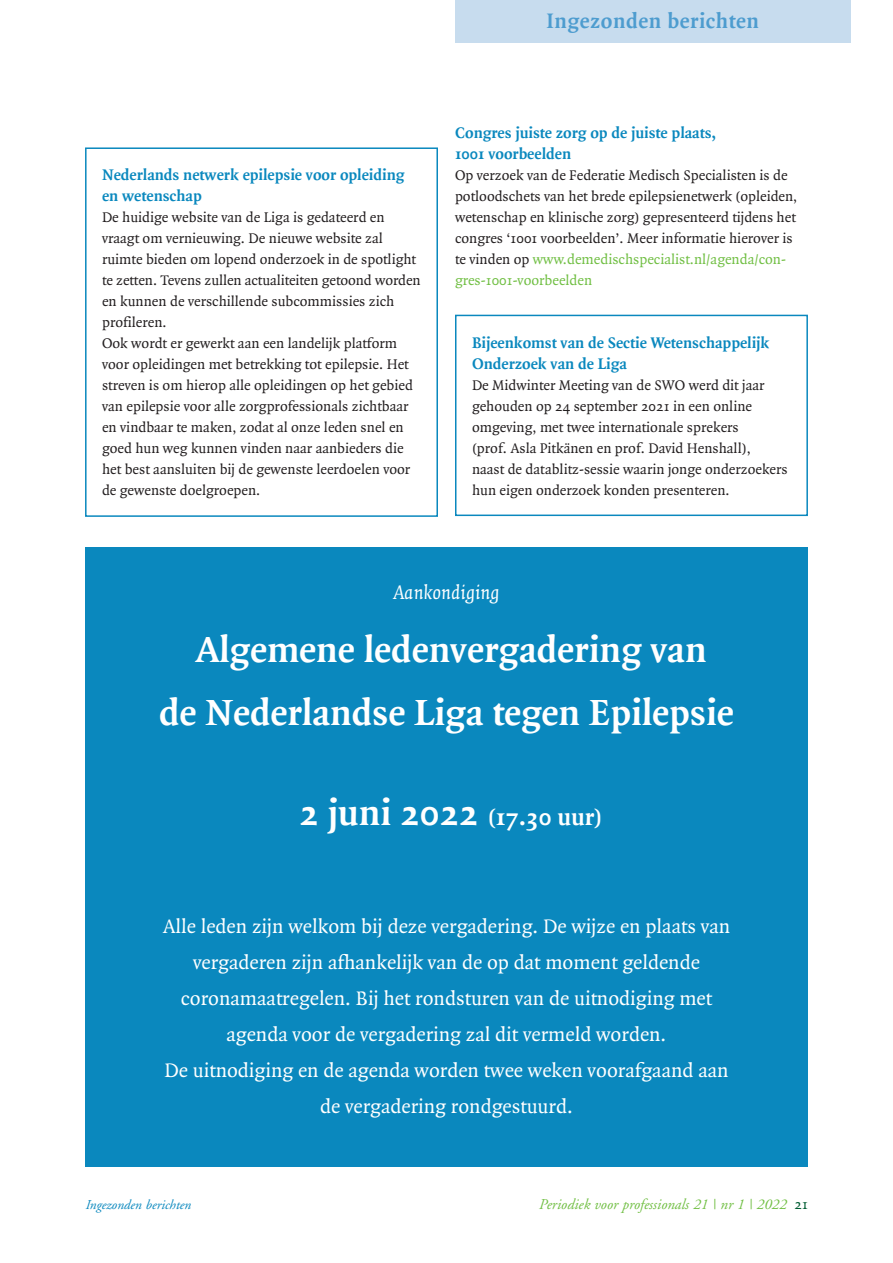
<style>
.page{position:relative;width:893px;height:1263px;background:#fff}
.page>*{position:absolute;margin:0;border:0;box-sizing:border-box;transform-origin:0 0}
.t1{font:700 39px/63px "Quadraat";color:#fff;text-align:center}
.t2{font:700 25.5px "Quadraat";color:#fff}
._1-rubriek_pagina{font:700 22.5px "Quadraat";letter-spacing:.025em;color:#4d9ccf}
.t3{font:21px/36px "Quadraat";color:#fff;text-align:center}
.t4{font:italic 21px "Quadraat";color:#fff}
.nieuwskop{font:700 16.5px/21px "Quadraat";color:#0a88be}
.zwarte_nieuwstekst{font:15px/21px "Quadraat";color:#231f20}
.t5{font:italic 15px "Adobe Garamond";color:#71bf44}
.t6{font:italic 13.5px "Adobe Garamond";color:#0a88be}
.s1{color:#71bf44}
.s2{font-size:39px}
.s3{font-family:"Quadraat";font-style:normal;color:#005d33}
</style>
<div class="page">
<div style="left:455px;top:0;width:395px;height:43px;background:#c7dcee"></div>
<div style="left:85px;top:547px;width:723px;height:620px;background:#0a88be"></div>
<div style="left:455px;top:315px;width:353px;height:201px;border:2px solid #0a88be"></div>
<div style="left:85px;top:147px;width:353px;height:370px;border:2px solid #0a88be"></div>
<p class="_1-rubriek_pagina" style="left:546px;top:9px;width:214px">Ingezonden berichten</p>
<p class="nieuwskop" style="left:102px;top:165px;width:304px">Nederlands netwerk epilepsie voor opleiding en wetenschap</p>
<p class="zwarte_nieuwstekst" style="left:102px;top:207px;width:320px">De huidige website van de Liga is gedateerd en vraagt om vernieuwing. De nieuwe website zal ruimte bieden om lopend onderzoek in de spotlight te zetten. Tevens zullen actualiteiten getoond worden en kunnen de verschillende subcommissies zich profileren.</p>
<p class="zwarte_nieuwstekst" style="left:102px;top:333px;width:312px">Ook wordt er gewerkt aan een landelijk platform voor opleidingen met betrekking tot epilepsie. Het streven is om hierop alle opleidingen op het gebied van epilepsie voor alle zorgprofessionals zichtbaar en vindbaar te maken, zodat al onze leden snel en goed hun weg kunnen vinden naar aanbieders die het best aansluiten bij de gewenste leerdoelen voor de gewenste doelgroepen.</p>
<p class="nieuwskop" style="left:455px;top:123px;width:263px">Congres juiste zorg op de juiste plaats,<br>1001 voorbeelden</p>
<p class="zwarte_nieuwstekst" style="left:455px;top:165px;width:344px">Op verzoek van de Federatie Medisch Specialisten is de potloodschets van het brede epilepsienetwerk (opleiden, wetenschap en klinische zorg) gepresenteerd tijdens het congres ‘1001 voorbeelden’. Meer informatie hierover is te vinden op <span class="s1">www.demedischspecialist.nl/agenda/con&shy;gres-1001-voorbeelden</span></p>
<p class="nieuwskop" style="left:472px;top:333px;width:299px">Bijeenkomst van de Sectie Wetenschappelijk<br>Onderzoek van de Liga</p>
<p class="zwarte_nieuwstekst" style="left:472px;top:375px;width:317px">De Midwinter Meeting van de SWO werd dit jaar gehouden op 24 september 2021 in een online omgeving, met twee internationale sprekers<br>(prof. Asla Pitkänen en prof. David Henshall),<br>naast de datablitz-sessie waarin jonge onderzoekers hun eigen onderzoek konden presenteren.</p>
<p class="t4" style="left:393px;top:581px;width:108px">Aankondiging</p>
<p class="t1" style="left:159px;top:619px;width:576px">Algemene ledenvergadering van<br>de Nederlandse Liga tegen Epilepsie</p>
<p class="t2" style="left:299px;top:804px;width:305px"><span class="s2">2 juni 2022</span> (17.30 uur)</p>
<p class="t3" style="left:163px;top:909px;width:569px">Alle leden zijn welkom bij deze vergadering. De wijze en plaats van vergaderen zijn afhankelijk van de op dat moment geldende coronamaatregelen. Bij het rondsturen van de uitnodiging met agenda voor de vergadering zal dit vermeld worden.<br>De uitnodiging en de agenda worden twee weken voorafgaand aan de vergadering rondgestuurd.</p>
<p class="t6" style="left:85px;top:1198px;width:107px">Ingezonden berichten</p>
<p class="t5" style="left:538px;top:1196px;width:271px">Periodiek voor professionals 21 | nr 1 | 2022 <span class="s3">21</span></p>
</div>
